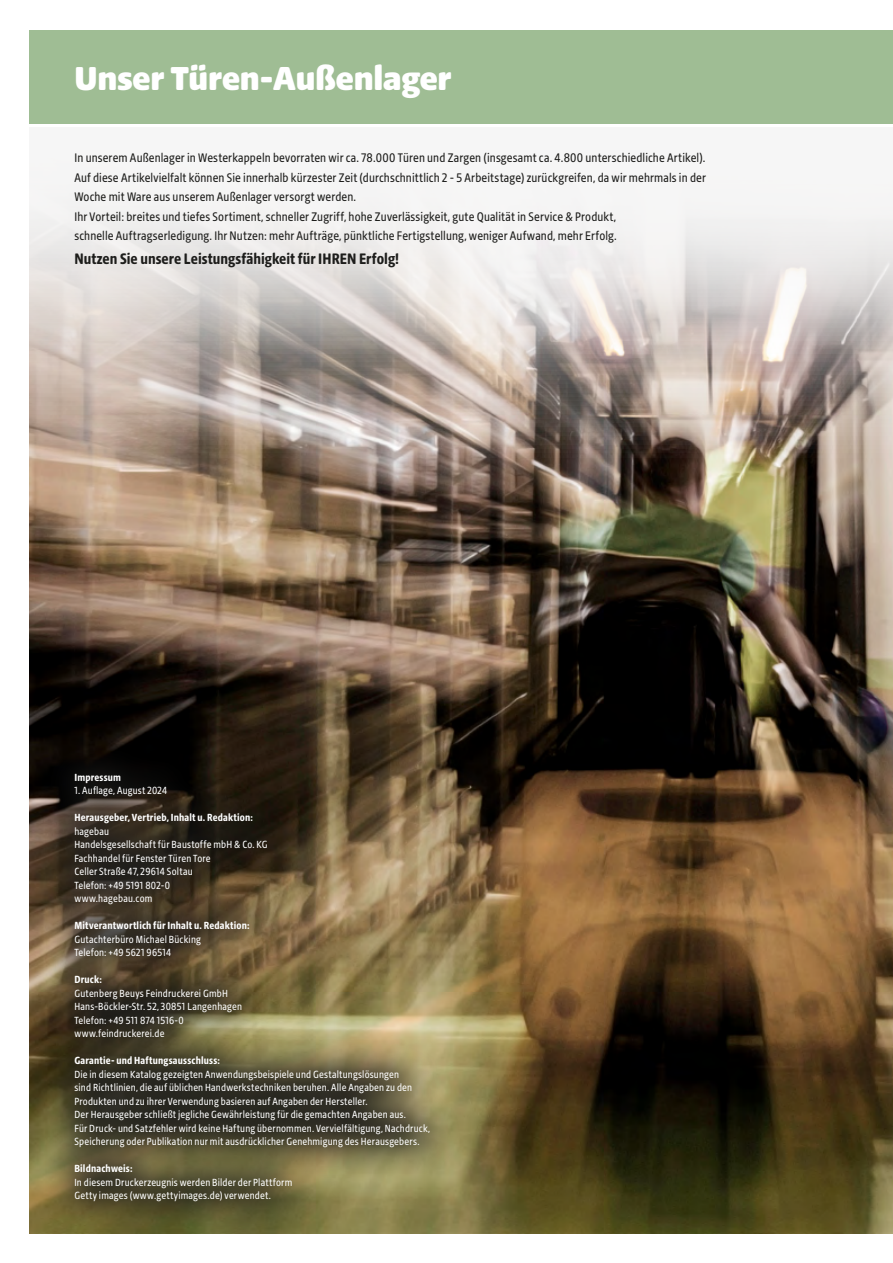
<style>
.page{position:relative;width:893px;height:1263px;background:#fff}
.page>*{position:absolute;margin:0;border:0;box-sizing:border-box;transform-origin:0 0}
.t1{font:900 36px "Hagebau";color:#fff}
.t2{font:700 16.5px "Hagebau Condensed";letter-spacing:.005em;color:#1d1d1b}
.t3{font:13.5px/19.5px "Hagebau Condensed";letter-spacing:.01em;color:#1d1d1b}
.t4{font:11.25px/13.5px "Hagebau Condensed";letter-spacing:.015em;color:#fff}
.t5{font:700 11.25px "Hagebau Condensed";letter-spacing:.015em;color:#fff}
</style>
<div class="page">
<div style="left:30px;top:30px;width:863px;height:93px;background:#9fbd94"></div>
<img style="left:30px;top:354px;width:863px;height:879px">
<svg style="left:30px;top:182px;width:863px;height:172px"></svg>
<svg style="left:43px;top:742px;width:417px;height:490px;background:#5e5438"></svg>
<h1 class="t1" style="left:74px;top:64px;width:379px">Unser Türen-Außenlager</h1>
<p class="t3" style="left:74px;top:148px;width:633px">In unserem Außenlager in Westerkappeln bevorraten wir ca. 78.000 Türen und Zargen (insgesamt ca. 4.800 unterschiedliche Artikel).<br>Auf diese Artikelvielfalt können Sie innerhalb kürzester Zeit (durchschnittlich 2 - 5 Arbeitstage) zurückgreifen, da wir mehrmals in der Woche mit Ware aus unserem Außenlager versorgt werden.<br>Ihr Vorteil: breites und tiefes Sortiment, schneller Zugriff, hohe Zuverlässigkeit, gute Qualität in Service &amp; Produkt,<br>schnelle Auftragserledigung. Ihr Nutzen: mehr Aufträge, pünktliche Fertigstellung, weniger Aufwand, mehr Erfolg.</p>
<h2 class="t2" style="left:74px;top:253px;width:326px">Nutzen Sie unsere Leistungsfähigkeit für IHREN Erfolg!</h2>
<p class="t5" style="left:74px;top:773px;width:48px">Impressum</p>
<p class="t4" style="left:74px;top:784px;width:94px">1. Auflage, August 2024</p>
<p class="t5" style="left:74px;top:813px;width:180px">Herausgeber, Vertrieb, Inhalt u. Redaktion:</p>
<p class="t4" style="left:74px;top:824px;width:195px">hagebau<br>Handelsgesellschaft für Baustoffe mbH &amp; Co. KG<br>Fachhandel für Fenster Türen Tore<br>Celler Straße 47, 29614 Soltau<br>Telefon: +49 5191 802-0<br>www.hagebau.com</p>
<p class="t5" style="left:74px;top:921px;width:177px">Mitverantwortlich für Inhalt u. Redaktion:</p>
<p class="t4" style="left:74px;top:932px;width:128px">Gutachterbüro Michael Bücking<br>Telefon: +49 5621 96514</p>
<p class="t5" style="left:74px;top:975px;width:29px">Druck:</p>
<p class="t4" style="left:74px;top:986px;width:169px">Gutenberg Beuys Feindruckerei GmbH<br>Hans-Böckler-Str. 52, 30851 Langenhagen<br>Telefon: +49 511 874 1516-0 www.feindruckerei.de</p>
<p class="t5" style="left:74px;top:1056px;width:147px">Garantie- und Haftungsausschluss:</p>
<p class="t4" style="left:74px;top:1067px;width:357px">Die in diesem Katalog gezeigten Anwendungsbeispiele und Gestaltungslösungen<br>sind Richtlinien, die auf üblichen Handwerkstechniken beruhen. Alle Angaben zu den Produkten und zu ihrer Verwendung basieren auf Angaben der Hersteller.<br>Der Herausgeber schließt jegliche Gewährleistung für die gemachten Angaben aus.<br>Für Druck- und Satzfehler wird keine Haftung übernommen. Vervielfältigung, Nachdruck, Speicherung oder Publikation nur mit ausdrücklicher Genehmigung des Herausgebers.</p>
<p class="t5" style="left:74px;top:1164px;width:60px">Bildnachweis:</p>
<p class="t4" style="left:74px;top:1175px;width:219px">In diesem Druckerzeugnis werden Bilder der Plattform<br>Getty images (www.gettyimages.de) verwendet.</p>
</div>
